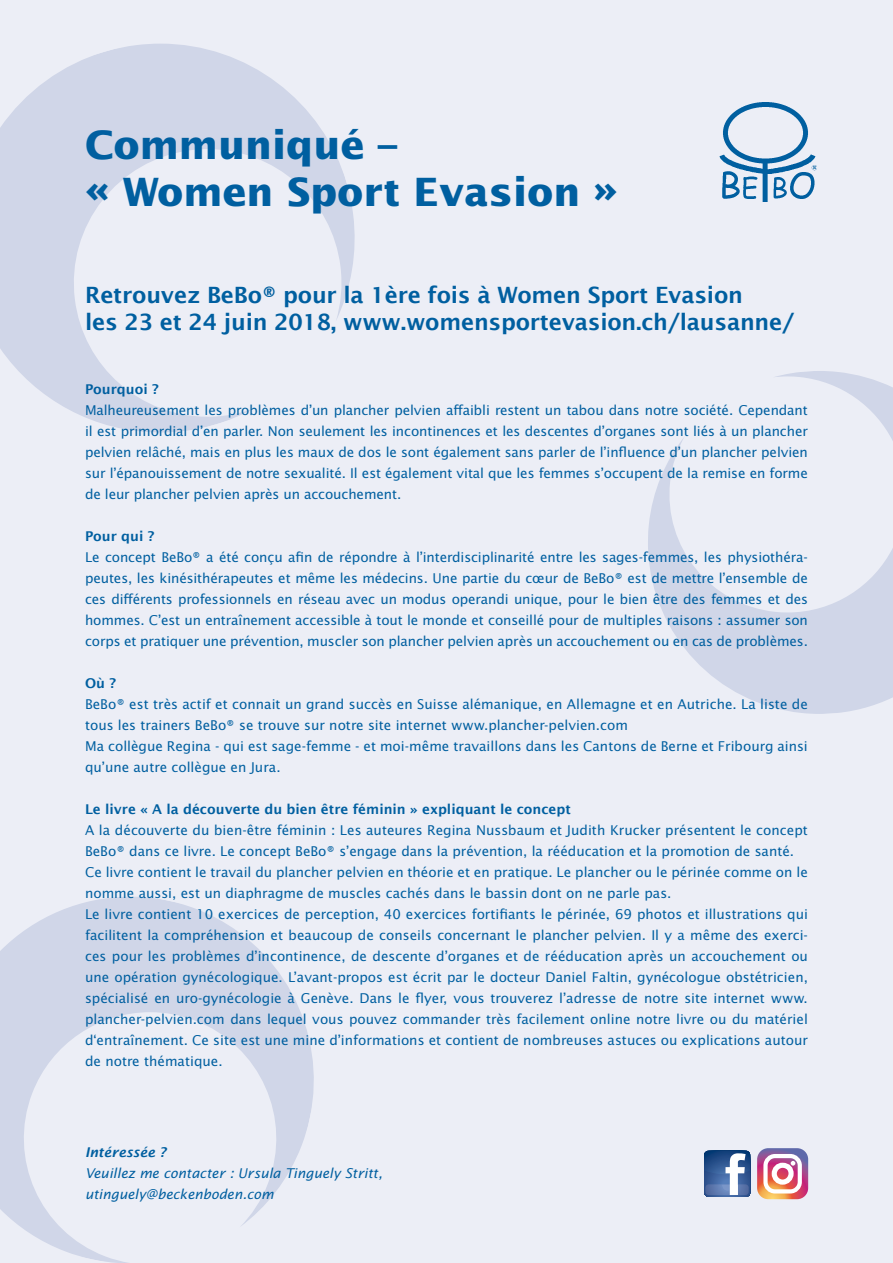
<style>
.page{position:relative;width:893px;height:1263px;background:#eceef6}
.page>*{position:absolute;margin:0;border:0;box-sizing:border-box;transform-origin:0 0}
.t1{font:700 39px/46.5px "Lucida Sans";color:#005fa0}
.t2{font:600 22.5px/27px "Lucida Sans";letter-spacing:-.01em;color:#005fa0}
.t3{font:13.5px/21px "Lucida Sans";color:#005fa0;text-align:justify}
.t4{font:600 13.5px "Lucida Sans";color:#005fa0}
.t5{font:italic 13.5px/21px "Lucida Sans";color:#005fa0}
.t6{font:italic 600 13.5px "Lucida Sans";color:#005fa0}
</style>
<div class="page">
<svg style="left:648px;top:371px;width:245px;height:343px"></svg>
<svg style="left:0;top:897px;width:314px;height:366px"></svg>
<svg style="left:0;top:44px;width:355px;height:388px"></svg>
<img style="left:719px;top:102px;width:98px;height:100px">
<svg style="left:757px;top:1148px;width:51px;height:51px;background:#d294a3"></svg>
<svg style="left:704px;top:1151px;width:46px;height:46px;background:#617eac"></svg>
<h1 class="t1" style="left:85px;top:121px;width:534px">Communiqué –<br>« Women Sport Evasion »</h1>
<h2 class="t2" style="left:85px;top:281px;width:711px">Retrouvez BeBo® pour la 1ère fois à Women Sport Evasion<br>les 23 et 24 juin 2018, www.womensportevasion.ch/lausanne/</h2>
<p class="t4" style="left:85px;top:382px;width:75px">Pourquoi ?</p>
<p class="t3" style="left:85px;top:399px;width:724px">Malheureusement les problèmes d’un plancher pelvien affaibli restent un tabou dans notre société. Cependant il est primordial d’en parler. Non seulement les incontinences et les descentes d’organes sont liés à un plancher pelvien relâché, mais en plus les maux de dos le sont également sans parler de l’influence d’un plancher pelvien sur l’épanouissement de notre sexualité. Il est également vital que les femmes s’occupent de la remise en forme de leur plancher pelvien après un accouchement.</p>
<p class="t4" style="left:85px;top:529px;width:71px">Pour qui ?</p>
<p class="t3" style="left:85px;top:546px;width:724px">Le concept BeBo® a été conçu afin de répondre à l’interdisciplinarité entre les sages-femmes, les physiothéra&shy;peutes, les kinésithérapeutes et même les médecins. Une partie du cœur de BeBo® est de mettre l’ensemble de ces différents professionnels en réseau avec un modus operandi unique, pour le bien être des femmes et des hommes. C’est un entraînement accessible à tout le monde et conseillé pour de multiples raisons : assumer son corps et pratiquer une prévention, muscler son plancher pelvien après un accouchement ou en cas de problèmes.</p>
<p class="t4" style="left:85px;top:676px;width:32px">Où ?</p>
<p class="t3" style="left:85px;top:693px;width:724px;text-align:left">BeBo® est très actif et connait un grand succès en Suisse alémanique, en Allemagne et en Autriche. La liste de tous les trainers BeBo® se trouve sur notre site internet www.plancher-pelvien.com<br>Ma collègue Regina - qui est sage-femme - et moi-même travaillons dans les Cantons de Berne et Fribourg ainsi qu’une autre collègue en Jura.</p>
<p class="t4" style="left:85px;top:802px;width:487px">Le livre « A la découverte du bien être féminin » expliquant le concept</p>
<p class="t3" style="left:85px;top:820px;width:724px;text-align:left">A la découverte du bien-être féminin : Les auteures Regina Nussbaum et Judith Krucker présentent le concept BeBo® dans ce livre. Le concept BeBo® s’engage dans la prévention, la rééducation et la promotion de santé.<br>Ce livre contient le travail du plancher pelvien en théorie et en pratique. Le plancher ou le périnée comme on le nomme aussi, est un diaphragme de muscles cachés dans le bassin dont on ne parle pas.<br>Le livre contient 10 exercices de perception, 40 exercices fortifiants le périnée, 69 photos et illustrations qui facilitent la compréhension et beaucoup de conseils concernant le plancher pelvien. Il y a même des exerci&shy;ces pour les problèmes d’incontinence, de descente d’organes et de rééducation après un accouchement ou une opération gynécologique. L’avant-propos est écrit par le docteur Daniel Faltin, gynécologue obstétricien, spécialisé en uro-gynécologie à Genève. Dans le flyer, vous trouverez l’adresse de notre site internet www. plancher-pelvien.com dans lequel vous pouvez commander très facilement online notre livre ou du matériel d‘entraînement. Ce site est une mine d’informations et contient de nombreuses astuces ou explications autour de notre thématique.</p>
<p class="t6" style="left:85px;top:1145px;width:83px">Intéressée ?</p>
<p class="t5" style="left:85px;top:1162px;width:299px">Veuillez me contacter : Ursula Tinguely Stritt, utinguely@beckenboden.com</p>
</div>
